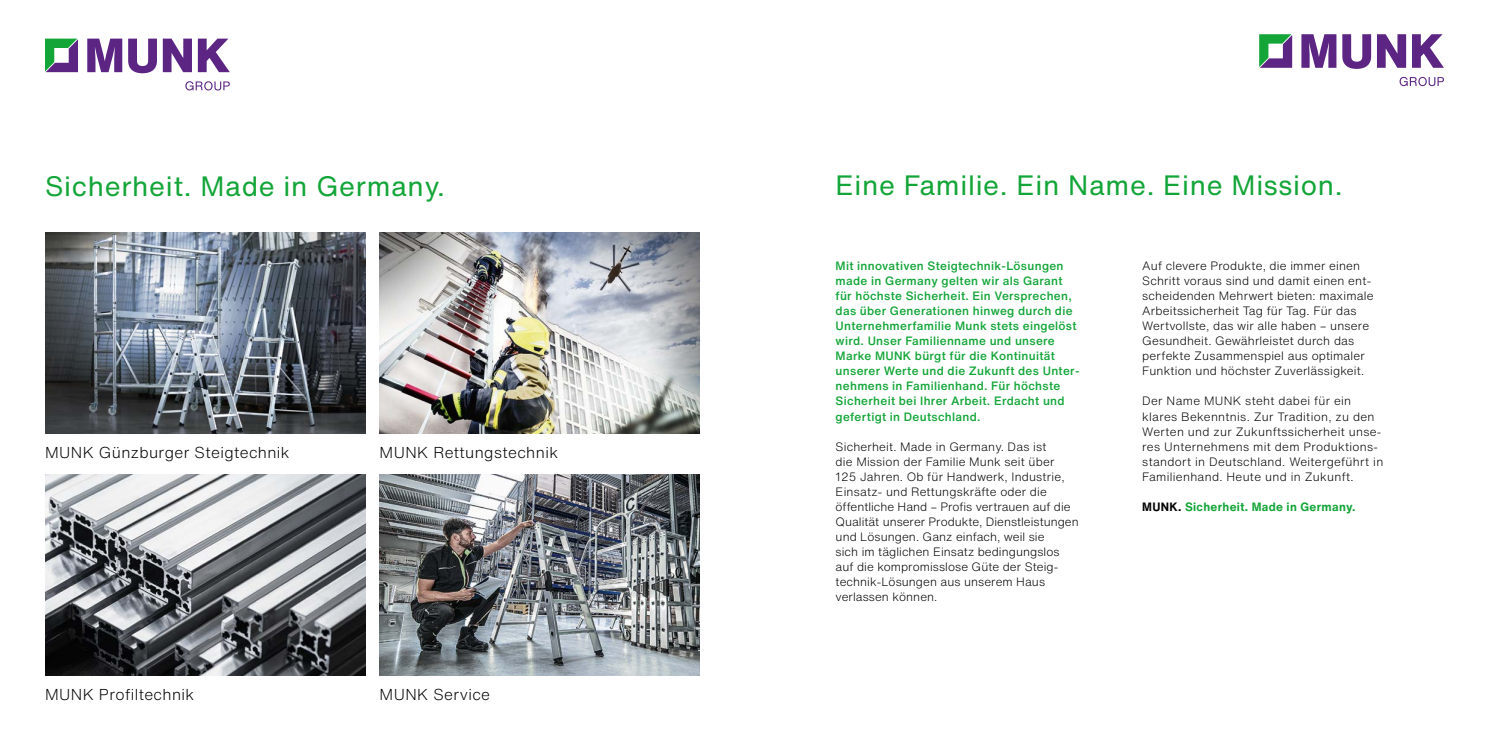
<style>
.page{position:relative;width:1489px;height:745px;background:#fff}
.page>*{position:absolute;margin:0;border:0;box-sizing:border-box;transform-origin:0 0}
.Headline_22_27{font:27.5px "Helvetica Now Text";letter-spacing:.025em;color:#13a538}
.Copy_9_5_12{font:300 15.5px "Helvetica Now Text";letter-spacing:.025em;color:#000}
.Copy_9_5_12-2{font:300 11.88px/15px "Helvetica Now Text";letter-spacing:.015em;color:#000}
.Copy_9_5_12-3{font:500 11.88px/15px "Helvetica Now Text";letter-spacing:.025em;color:#13a538}
.Copy_9_5_12-4{font:700 11.88px "Helvetica Now Text";letter-spacing:.025em;color:#13a538}
.s1{color:#000}
</style>
<div class="page">
<svg style="left:1259px;top:34px;width:32px;height:34px"></svg>
<svg style="left:1301px;top:34px;width:35px;height:34px"></svg>
<svg style="left:1342px;top:34px;width:28px;height:35px"></svg>
<svg style="left:1377px;top:34px;width:28px;height:34px"></svg>
<svg style="left:1412px;top:34px;width:31px;height:34px"></svg>
<svg style="left:1399px;top:77px;width:44px;height:9px"></svg>
<svg style="left:45px;top:39px;width:33px;height:33px"></svg>
<svg style="left:87px;top:39px;width:35px;height:33px"></svg>
<svg style="left:128px;top:39px;width:29px;height:34px"></svg>
<svg style="left:163px;top:39px;width:29px;height:33px"></svg>
<svg style="left:198px;top:39px;width:32px;height:33px"></svg>
<svg style="left:185px;top:81px;width:45px;height:9px"></svg>
<img style="left:379px;top:232px;width:320px;height:201px">
<img style="left:46px;top:474px;width:319px;height:201px">
<img style="left:379px;top:474px;width:320px;height:201px">
<img style="left:46px;top:232px;width:319px;height:201px">
<p class="Headline_22_27" style="left:45px;top:166px;width:401px">Sicherheit. Made in Germany.</p>
<p class="Copy_9_5_12" style="left:45px;top:440px;width:246px">MUNK Günzburger Steigtechnik</p>
<p class="Copy_9_5_12" style="left:379px;top:440px;width:180px">MUNK Rettungstechnik</p>
<p class="Copy_9_5_12" style="left:45px;top:682px;width:151px">MUNK Profiltechnik</p>
<p class="Copy_9_5_12" style="left:379px;top:682px;width:112px">MUNK Service</p>
<p class="Headline_22_27" style="left:835px;top:165px;width:508px">Eine Familie. Ein Name. Eine Mission.</p>
<p class="Copy_9_5_12-3" style="left:835px;top:258px;width:245px">Mit innovativen Steigtechnik-Lösungen made in Germany gelten wir als Garant für höchste Sicherheit. Ein Versprechen, das über Generationen hinweg durch die Unternehmerfamilie Munk stets eingelöst wird. Unser Familienname und unsere Marke MUNK bürgt für die Kontinuität unserer Werte und die Zukunft des Unter&shy;nehmens in Familienhand. Für höchste Sicherheit bei Ihrer Arbeit. Erdacht und gefertigt in Deutschland.</p>
<p class="Copy_9_5_12-2" style="left:835px;top:438px;width:244px">Sicherheit. Made in Germany. Das ist<br>die Mission der Familie Munk seit über<br>125 Jahren. Ob für Handwerk, Industrie, Einsatz- und Rettungskräfte oder die öffentliche Hand – Profis vertrauen auf die Qualität unserer Produkte, Dienstleistungen und Lösungen. Ganz einfach, weil sie<br>sich im täglichen Einsatz bedingungslos auf die kompromisslose Güte der Steig&shy;technik-Lösungen aus unserem Haus verlassen können.</p>
<p class="Copy_9_5_12-2" style="left:1142px;top:258px;width:233px">Auf clevere Produkte, die immer einen Schritt voraus sind und damit einen ent&shy;scheidenden Mehrwert bieten: maximale Arbeitssicherheit Tag für Tag. Für das Wertvollste, das wir alle haben – unsere Gesundheit. Gewährleistet durch das perfekte Zusammenspiel aus optimaler Funktion und höchster Zuverlässigkeit.</p>
<p class="Copy_9_5_12-2" style="left:1142px;top:393px;width:242px">Der Name MUNK steht dabei für ein klares Bekenntnis. Zur Tradition, zu den Werten und zur Zukunftssicherheit unse&shy;res Unternehmens mit dem Produktions&shy;standort in Deutschland. Weitergeführt in Familienhand. Heute und in Zukunft.</p>
<p class="Copy_9_5_12-4" style="left:1142px;top:497px;width:215px"><span class="s1">MUNK.</span> Sicherheit. Made in Germany.</p>
</div>
